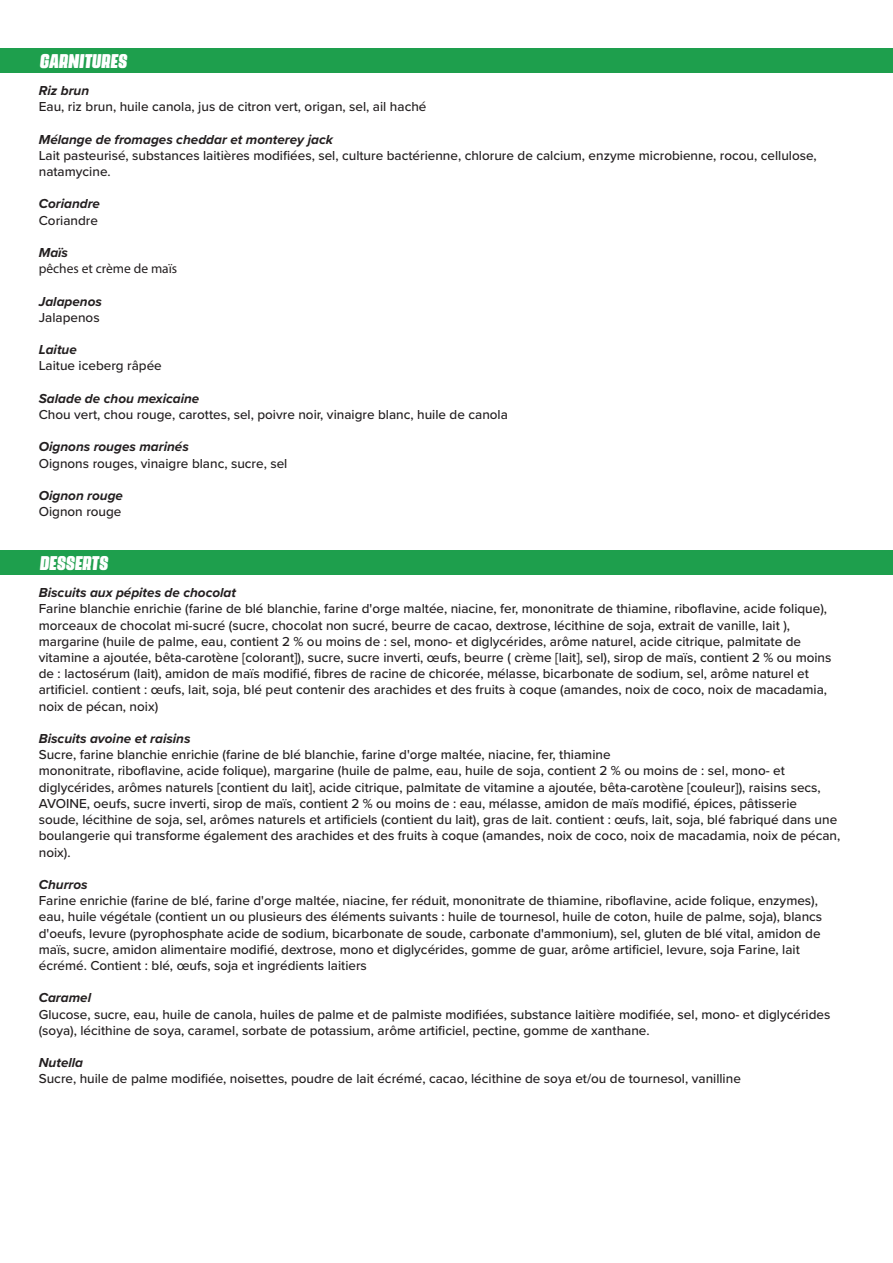
<style>
.page{position:relative;width:893px;height:1263px;background:#fff}
.page>*{position:absolute;margin:0;border:0;box-sizing:border-box;transform-origin:0 0}
.t1{font:italic 18px "Mind The Caps";letter-spacing:.01em;color:#fff}
.t2{font:500 13.5px/16.2px "Proxima Nova";color:#231f20}
.t3{font:italic 700 13.5px "Proxima Nova";color:#231f20}
.t4{font:13.5px "Myriad Pro";color:#231f20}
</style>
<div class="page">
<div style="left:0;top:551px;width:893px;height:24px;background:#1e9f4d"></div>
<div style="left:0;top:49px;width:893px;height:24px;background:#1e9f4d"></div>
<h1 class="t1" style="left:39px;top:50px;width:89px">GARNITURES</h1>
<p class="t3" style="left:39px;top:80px;width:52px">Riz brun</p>
<p class="t2" style="left:39px;top:98px;width:389px">Eau, riz brun, huile canola, jus de citron vert, origan, sel, ail haché</p>
<p class="t3" style="left:39px;top:129px;width:296px">Mélange de fromages cheddar et monterey jack</p>
<p class="t2" style="left:39px;top:147px;width:779px">Lait pasteurisé, substances laitières modifiées, sel, culture bactérienne, chlorure de calcium, enzyme microbienne, rocou, cellulose, natamycine.</p>
<p class="t3" style="left:39px;top:194px;width:63px">Coriandre</p>
<p class="t2" style="left:39px;top:212px;width:61px">Coriandre</p>
<p class="t3" style="left:39px;top:242px;width:31px">Maïs</p>
<p class="t4" style="left:39px;top:260px;width:140px">pêches et crème de maïs</p>
<p class="t3" style="left:39px;top:291px;width:65px">Jalapenos</p>
<p class="t2" style="left:39px;top:309px;width:62px">Jalapenos</p>
<p class="t3" style="left:39px;top:340px;width:40px">Laitue</p>
<p class="t2" style="left:39px;top:357px;width:125px">Laitue iceberg râpée</p>
<p class="t3" style="left:39px;top:388px;width:162px">Salade de chou mexicaine</p>
<p class="t2" style="left:39px;top:406px;width:471px">Chou vert, chou rouge, carottes, sel, poivre noir, vinaigre blanc, huile de canola</p>
<p class="t3" style="left:39px;top:437px;width:152px">Oignons rouges marinés</p>
<p class="t2" style="left:39px;top:455px;width:250px">Oignons rouges, vinaigre blanc, sucre, sel</p>
<p class="t3" style="left:39px;top:485px;width:86px">Oignon rouge</p>
<p class="t2" style="left:39px;top:503px;width:84px">Oignon rouge</p>
<h1 class="t1" style="left:39px;top:552px;width:70px">DESSERTS</h1>
<p class="t3" style="left:39px;top:583px;width:199px">Biscuits aux pépites de chocolat</p>
<p class="t2" style="left:39px;top:600px;width:794px">Farine blanchie enrichie (farine de blé blanchie, farine d'orge maltée, niacine, fer, mononitrate de thiamine, riboflavine, acide folique), morceaux de chocolat mi-sucré (sucre, chocolat non sucré, beurre de cacao, dextrose, lécithine de soja, extrait de vanille, lait ), margarine (huile de palme, eau, contient 2 % ou moins de : sel, mono- et diglycérides, arôme naturel, acide citrique, palmitate de vitamine a ajoutée, bêta-carotène [colorant]), sucre, sucre inverti, œufs, beurre ( crème [lait], sel), sirop de maïs, contient 2 % ou moins de : lactosérum (lait), amidon de maïs modifié, fibres de racine de chicorée, mélasse, bicarbonate de sodium, sel, arôme naturel et artificiel. contient : œufs, lait, soja, blé peut contenir des arachides et des fruits à coque (amandes, noix de coco, noix de macadamia, noix de pécan, noix)</p>
<p class="t3" style="left:39px;top:728px;width:153px">Biscuits avoine et raisins</p>
<p class="t2" style="left:39px;top:746px;width:803px">Sucre, farine blanchie enrichie (farine de blé blanchie, farine d'orge maltée, niacine, fer, thiamine<br>mononitrate, riboflavine, acide folique), margarine (huile de palme, eau, huile de soja, contient 2 % ou moins de : sel, mono- et diglycérides, arômes naturels [contient du lait], acide citrique, palmitate de vitamine a ajoutée, bêta-carotène [couleur]), raisins secs, AVOINE, oeufs, sucre inverti, sirop de maïs, contient 2 % ou moins de : eau, mélasse, amidon de maïs modifié, épices, pâtisserie soude, lécithine de soja, sel, arômes naturels et artificiels (contient du lait), gras de lait. contient : œufs, lait, soja, blé fabriqué dans une boulangerie qui transforme également des arachides et des fruits à coque (amandes, noix de coco, noix de macadamia, noix de pécan, noix).</p>
<p class="t3" style="left:39px;top:874px;width:50px">Churros</p>
<p class="t2" style="left:39px;top:892px;width:785px">Farine enrichie (farine de blé, farine d'orge maltée, niacine, fer réduit, mononitrate de thiamine, riboflavine, acide folique, enzymes), eau, huile végétale (contient un ou plusieurs des éléments suivants : huile de tournesol, huile de coton, huile de palme, soja), blancs d'oeufs, levure (pyrophosphate acide de sodium, bicarbonate de soude, carbonate d'ammonium), sel, gluten de blé vital, amidon de maïs, sucre, amidon alimentaire modifié, dextrose, mono et diglycérides, gomme de guar, arôme artificiel, levure, soja Farine, lait écrémé. Contient : blé, œufs, soja et ingrédients laitiers</p>
<p class="t3" style="left:39px;top:988px;width:54px">Caramel</p>
<p class="t2" style="left:39px;top:1005px;width:793px">Glucose, sucre, eau, huile de canola, huiles de palme et de palmiste modifiées, substance laitière modifiée, sel, mono- et diglycérides (soya), lécithine de soya, caramel, sorbate de potassium, arôme artificiel, pectine, gomme de xanthane.</p>
<p class="t3" style="left:39px;top:1052px;width:46px">Nutella</p>
<p class="t2" style="left:39px;top:1070px;width:704px">Sucre, huile de palme modifiée, noisettes, poudre de lait écrémé, cacao, lécithine de soya et/ou de tournesol, vanilline</p>
</div>
